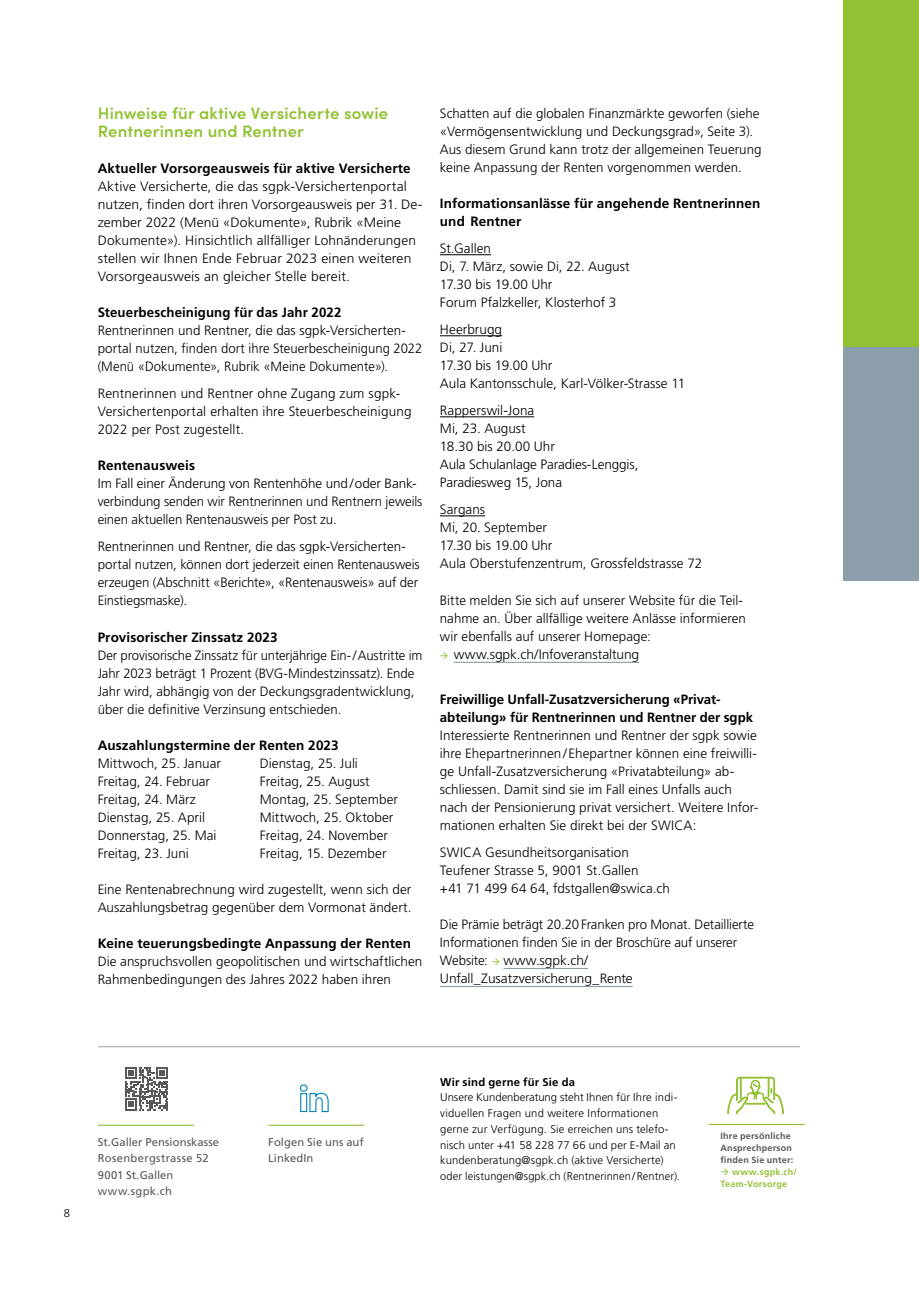
<style>
.page{position:relative;width:919px;height:1289px;background:#fff}
.page>*{position:absolute;margin:0;border:0;box-sizing:border-box;transform-origin:0 0}
.t1{font:600 16.5px/18px "Sofia Pro";letter-spacing:.01em;color:#92c134}
.t2{font:300 13.5px/18px "Frutiger LT Pro";color:#000}
.t3{font:700 13.5px/18px "Frutiger LT Pro";letter-spacing:.005em;color:#000}
.t4{font:300 11.25px/15.8px "Frutiger LT Pro";letter-spacing:.01em;color:#000}
.t5{font:11.25px/16.2px "Frutiger LT Pro";letter-spacing:.01em;color:#5a585b}
.t6{font:700 11.25px "Frutiger LT Pro";letter-spacing:.015em;color:#000}
.t7{font:700 9px/12px "Frutiger LT Pro";letter-spacing:.025em;color:#5a585b}
.t8{font:700 9px/12px "Frutiger LT Pro";letter-spacing:.03em;color:#92c134}
.s1{color:#92c134}
</style>
<div class="page">
<div style="left:843px;top:0;width:75px;height:347px;background:#92c134"></div>
<div style="left:843px;top:347px;width:75px;height:234px;background:#8c9eaa"></div>
<hr style="left:98px;top:1046px;width:701px;height:1px;background:#a4a0a2">
<hr style="left:440px;top:254px;width:51px;height:1px;background:#000">
<hr style="left:440px;top:335px;width:62px;height:1px;background:#000">
<hr style="left:440px;top:416px;width:94px;height:1px;background:#000">
<hr style="left:440px;top:515px;width:45px;height:1px;background:#000">
<hr style="left:453px;top:661px;width:186px;height:2px;background:#8c9eaa">
<hr style="left:503px;top:967px;width:85px;height:2px;background:#8c9eaa">
<hr style="left:440px;top:985px;width:192px;height:2px;background:#8c9eaa">
<svg style="left:727px;top:1076px;width:56px;height:38px"></svg>
<hr style="left:708px;top:1123px;width:96px;height:1px;background:#92c134">
<hr style="left:98px;top:1124px;width:96px;height:1px;background:#92c134">
<hr style="left:268px;top:1124px;width:96px;height:1px;background:#92c134">
<svg style="left:125px;top:1067px;width:43px;height:43px"></svg>
<svg style="left:299px;top:1084px;width:30px;height:28px"></svg>
<p class="t1" style="left:98px;top:103px;width:292px">Hinweise für aktive Versicherte sowie<br>Rentnerinnen und Rentner</p>
<p class="t3" style="left:98px;top:160px;width:314px">Aktueller Vorsorgeausweis für aktive Versicherte</p>
<p class="t2" style="left:98px;top:178px;width:326px">Aktive Versicherte, die das sgpk-Versichertenportal nutzen, finden dort ihren Vorsorgeausweis per 31. De&shy;zember 2022 (Menü «Dokumente», Rubrik «Meine Dokumente»). Hinsichtlich allfälliger Lohnänderungen stellen wir Ihnen Ende Februar 2023 einen weiteren Vorsorgeausweis an gleicher Stelle bereit.</p>
<p class="t3" style="left:98px;top:304px;width:245px">Steuerbescheinigung für das Jahr 2022</p>
<p class="t2" style="left:98px;top:322px;width:326px">Rentnerinnen und Rentner, die das sgpk-Versicherten&shy;portal nutzen, finden dort ihre Steuerbescheinigung 2022 (Menü «Dokumente», Rubrik «Meine Dokumente»).</p>
<p class="t2" style="left:98px;top:385px;width:315px">Rentnerinnen und Rentner ohne Zugang zum sgpk-<br>Versichertenportal erhalten ihre Steuerbescheinigung<br>2022 per Post zugestellt.</p>
<p class="t3" style="left:98px;top:457px;width:99px">Rentenausweis</p>
<p class="t2" style="left:98px;top:475px;width:326px">Im Fall einer Änderung von Rentenhöhe und/oder Bank&shy;verbindung senden wir Rentnerinnen und Rentnern jeweils einen aktuellen Rentenausweis per Post zu.</p>
<p class="t2" style="left:98px;top:538px;width:323px">Rentnerinnen und Rentner, die das sgpk-Versicherten&shy;portal nutzen, können dort jederzeit einen Rentenausweis erzeugen (Abschnitt «Berichte», «Rentenausweis» auf der Einstiegsmaske).</p>
<p class="t3" style="left:98px;top:628px;width:181px">Provisorischer Zinssatz 2023</p>
<p class="t2" style="left:98px;top:646px;width:326px">Der provisorische Zinssatz für unterjährige Ein- /Austritte im Jahr 2023 beträgt 1 Prozent (BVG-Mindestzinssatz). Ende Jahr wird, abhängig von der Deckungsgradentwicklung, über die definitive Verzinsung entschieden.</p>
<p class="t3" style="left:98px;top:736px;width:242px">Auszahlungstermine der Renten 2023</p>
<p class="t2" style="left:98px;top:754px;width:125px">Mittwoch, 25. Januar</p>
<p class="t2" style="left:260px;top:754px;width:100px">Dienstag, 25. Juli</p>
<p class="t2" style="left:98px;top:772px;width:114px">Freitag, 24. Februar</p>
<p class="t2" style="left:260px;top:772px;width:111px">Freitag, 25. August</p>
<p class="t2" style="left:98px;top:790px;width:100px">Freitag, 24. März</p>
<p class="t2" style="left:260px;top:790px;width:140px">Montag, 25. September</p>
<p class="t2" style="left:98px;top:808px;width:109px">Dienstag, 25. April</p>
<p class="t2" style="left:260px;top:808px;width:135px">Mittwoch, 25. Oktober</p>
<p class="t2" style="left:98px;top:826px;width:120px">Donnerstag, 25. Mai</p>
<p class="t2" style="left:260px;top:826px;width:130px">Freitag, 24. November</p>
<p class="t2" style="left:98px;top:844px;width:93px">Freitag, 23. Juni</p>
<p class="t2" style="left:260px;top:844px;width:128px">Freitag, 15. Dezember</p>
<p class="t2" style="left:98px;top:880px;width:315px">Eine Rentenabrechnung wird zugestellt, wenn sich der<br>Auszahlungsbetrag gegenüber dem Vormonat ändert.</p>
<p class="t3" style="left:98px;top:933px;width:315px">Keine teuerungsbedingte Anpassung der Renten</p>
<p class="t2" style="left:98px;top:952px;width:326px">Die anspruchsvollen geopolitischen und wirtschaftlichen<br>Rahmenbedingungen des Jahres 2022 haben ihren</p>
<p class="t2" style="left:440px;top:105px;width:323px">Schatten auf die globalen Finanzmärkte geworfen (siehe «Vermögensentwicklung und Deckungsgrad», Seite 3).<br>Aus diesem Grund kann trotz der allgemeinen Teuerung keine Anpassung der Renten vorgenommen werden.</p>
<p class="t3" style="left:440px;top:195px;width:322px">Informationsanlässe für angehende Rentnerinnen und Rentner</p>
<p class="t2" style="left:440px;top:240px;width:191px">St.Gallen<br>Di, 7. März, sowie Di, 22. August<br>17.30 bis 19.00 Uhr<br>Forum Pfalzkeller, Klosterhof 3</p>
<p class="t2" style="left:440px;top:321px;width:247px">Heerbrugg<br>Di, 27. Juni<br>17.30 bis 19.00 Uhr<br>Aula Kantonsschule, Karl-Völker-Strasse 11</p>
<p class="t2" style="left:440px;top:402px;width:200px">Rapperswil-Jona<br>Mi, 23. August<br>18.30 bis 20.00 Uhr<br>Aula Schulanlage Paradies-Lenggis,<br>Paradiesweg 15, Jona</p>
<p class="t2" style="left:440px;top:501px;width:264px">Sargans<br>Mi, 20. September<br>17.30 bis 19.00 Uhr<br>Aula Oberstufenzentrum, Grossfeldstrasse 72</p>
<p class="t2" style="left:440px;top:591px;width:307px">Bitte melden Sie sich auf unserer Website für die Teil&shy;nahme an. Über allfällige weitere Anlässe informieren wir ebenfalls auf unserer Homepage:</p>
<p class="t2" style="left:440px;top:645px;width:201px"><span class="s1">→</span> www.sgpk.ch/Infoveranstaltung</p>
<p class="t3" style="left:440px;top:690px;width:315px">Freiwillige Unfall-Zusatzversicherung «Privat&shy;abteilung» für Rentnerinnen und Rentner der sgpk</p>
<p class="t2" style="left:440px;top:726px;width:320px">Interessierte Rentnerinnen und Rentner der sgpk sowie ihre Ehepartnerinnen/Ehepartner können eine freiwilli&shy;ge Unfall-Zusatzversicherung «Privatabteilung» ab&shy;schliessen. Damit sind sie im Fall eines Unfalls auch nach der Pensionierung privat versichert. Weitere Infor&shy;mationen erhalten Sie direkt bei der SWICA:</p>
<p class="t2" style="left:440px;top:843px;width:231px">SWICA Gesundheitsorganisation<br>Teufener Strasse 5, 9001 St.Gallen<br>+41 71 499 64 64, fdstgallen@swica.ch</p>
<p class="t2" style="left:440px;top:915px;width:315px">Die Prämie beträgt 20.20 Franken pro Monat. Detaillierte Informationen finden Sie in der Broschüre auf unserer Website: <span class="s1">→</span> www.sgpk.ch/ Unfall_Zusatzversicherung_Rente</p>
<p class="t4" style="left:64px;top:1204px;width:8px">8</p>
<p class="t5" style="left:98px;top:1133px;width:123px">St.Galler Pensionskasse<br>Rosenbergstrasse 52<br>9001 St.Gallen www.sgpk.ch</p>
<p class="t5" style="left:268px;top:1133px;width:97px">Folgen Sie uns auf<br>LinkedIn</p>
<p class="t6" style="left:440px;top:1074px;width:136px">Wir sind gerne für Sie da</p>
<p class="t4" style="left:440px;top:1089px;width:241px">Unsere Kundenberatung steht Ihnen für Ihre indi&shy;viduellen Fragen und weitere Informationen gerne zur Verfügung. Sie erreichen uns telefo&shy;nisch unter +41 58 228 77 66 und per E-Mail an kundenberatung@sgpk.ch (aktive Versicherte) oder leistungen@sgpk.ch (Rentnerinnen/Rentner).</p>
<p class="t7" style="left:720px;top:1130px;width:74px">Ihre persönliche<br>Ansprechperson finden Sie unter:</p>
<p class="t8" style="left:720px;top:1166px;width:78px">→ www.sgpk.ch/<br>Team-Vorsorge</p>
</div>
